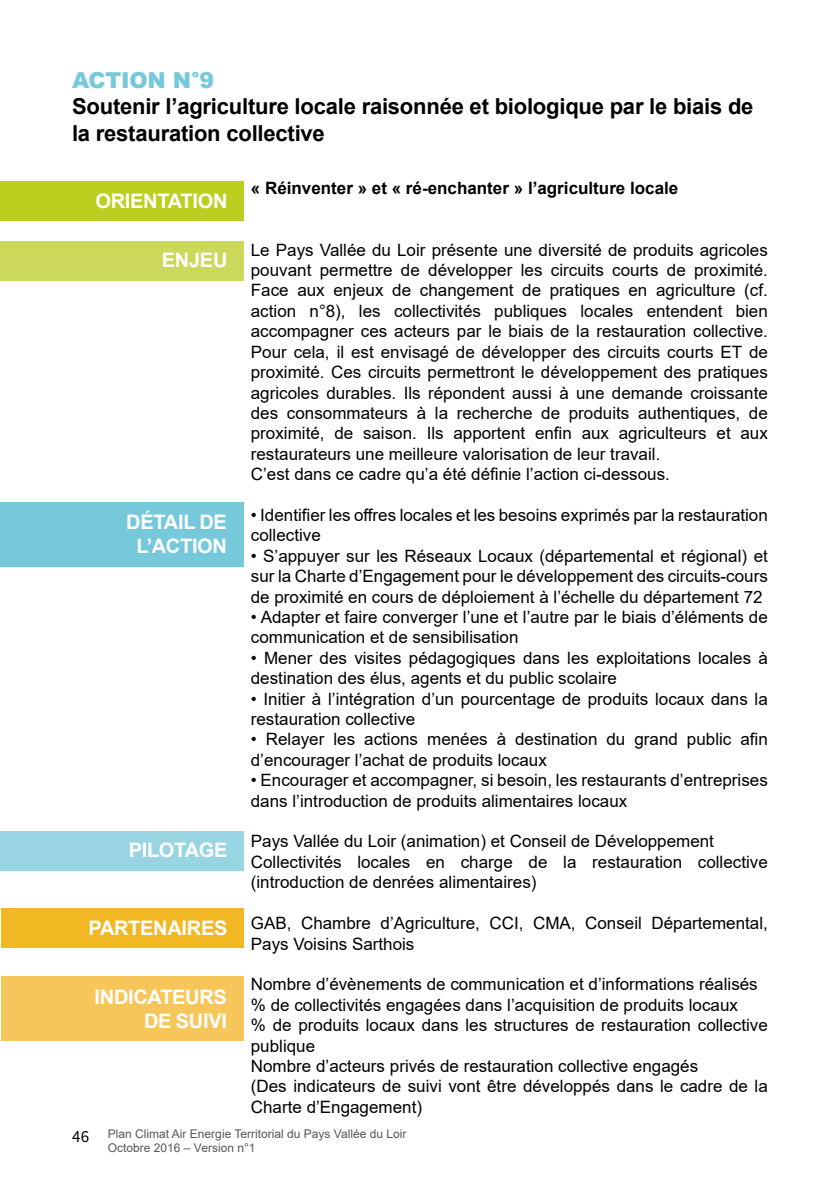
<style>
.page{position:relative;width:840px;height:1191px;background:#fff}
.page>*{position:absolute;margin:0;border:0;box-sizing:border-box;transform-origin:0 0}
.t1{font:700 22px/26.4px "Arial";letter-spacing:-.01em;color:#000}
.t2{font:900 22px "Arial";letter-spacing:-.01em;color:#75c9db}
.t3{font:700 20px/24px "Arial";letter-spacing:-.015em;color:#fff;text-align:center}
.t4{font:17px/20.4px "Arial";color:#000}
.t5{font:700 17px "Arial";color:#000}
.t6{font:12px/14.4px "Arial";color:#575756}
.s1{font-family:"Source Sans Pro";font-size:17px;color:#000}
</style>
<div class="page">
<div style="left:0;top:181px;width:244px;height:40px;background:#bccf21"></div>
<div style="left:0;top:241px;width:244px;height:40px;background:#cbd85a"></div>
<div style="left:0;top:831px;width:244px;height:39px;background:#98d4e2"></div>
<div style="left:1px;top:908px;width:243px;height:40px;background:#f2b824"></div>
<div style="left:0;top:502px;width:244px;height:65px;background:#75c9db"></div>
<div style="left:1px;top:976px;width:243px;height:65px;background:#f6c65b"></div>
<p class="t2" style="left:72px;top:64px;width:144px">ACTION N°9</p>
<p class="t1" style="left:72px;top:94px;width:682px">Soutenir l’agriculture locale raisonnée et biologique par le biais de la restauration collective</p>
<p class="t3" style="left:95px;top:189px;width:133px">ORIENTATION</p>
<p class="t3" style="left:162px;top:249px;width:67px">ENJEU</p>
<p class="t3" style="left:126px;top:510px;width:102px">DÉTAIL DE<br>L’ACTION</p>
<p class="t3" style="left:129px;top:838px;width:100px">PILOTAGE</p>
<p class="t3" style="left:88px;top:916px;width:140px">PARTENAIRES</p>
<p class="t3" style="left:95px;top:984px;width:134px;text-align:right">INDICATEURS<br>DE SUIVI</p>
<p class="t5" style="left:251px;top:176px;width:429px">« Réinventer » et « ré-enchanter » l’agriculture locale</p>
<p class="t4" style="left:251px;top:239px;width:518px">Le Pays Vallée du Loir présente une diversité de produits agricoles pouvant permettre de développer les circuits courts de proximité.<br>Face aux enjeux de changement de pratiques en agriculture (cf. action n°8), les collectivités publiques locales entendent bien accompagner ces acteurs par le biais de la restauration collective.<br>Pour cela, il est envisagé de développer des circuits courts ET de proximité. Ces circuits permettront le développement des pratiques agricoles durables. Ils répondent aussi à une demande croissante des consommateurs à la recherche de produits authentiques, de proximité, de saison. Ils apportent enfin aux agriculteurs et aux restaurateurs une meilleure valorisation de leur travail.<br>C’est dans ce cadre qu’a été définie l’action ci-dessous.</p>
<p class="t4" style="left:251px;top:504px;width:518px">• Identifier les offres locales et les besoins exprimés par la restauration collective</p>
<p class="t4" style="left:251px;top:545px;width:518px;text-align:justify">• S’appuyer sur les Réseaux Locaux (départemental et régional) et sur la Charte d’Engagement pour le développement des circuits-cours de proximité en cours de déploiement à l’échelle du département 72</p>
<p class="t4" style="left:251px;top:606px;width:518px">• Adapter et faire converger l’une et l’autre par le biais d’éléments de communication et de sensibilisation</p>
<p class="t4" style="left:251px;top:647px;width:518px">• Mener des visites pédagogiques dans les exploitations locales à destination des élus, agents et du public scolaire</p>
<p class="t4" style="left:251px;top:688px;width:518px">• Initier à l’intégration d’un pourcentage de produits locaux dans la restauration collective</p>
<p class="t4" style="left:251px;top:729px;width:518px">• Relayer les actions menées à destination du grand public afin d’encourager l’achat de produits locaux</p>
<p class="t4" style="left:251px;top:770px;width:518px">• Encourager et accompagner, si besoin, les restaurants d’entreprises dans l’introduction de produits alimentaires locaux</p>
<p class="t4" style="left:251px;top:831px;width:518px">Pays Vallée du Loir (animation) et Conseil de Développement<br>Collectivités locales en charge de la restauration collective (introduction de denrées alimentaires)</p>
<p class="t4" style="left:251px;top:912px;width:518px">GAB, Chambre d’Agriculture, CCI, CMA, Conseil Départemental,<br>Pays Voisins Sarthois</p>
<p class="t4" style="left:251px;top:974px;width:518px">Nombre d’évènements de communication et d’informations réalisés % de collectivités engagées dans l’acquisition de produits locaux<br>% de produits locaux dans les structures de restauration collective publique<br>Nombre d’acteurs privés de restauration collective engagés<br>(Des indicateurs de suivi vont être développés dans le cadre de la Charte d’Engagement)</p>
<p class="t6" style="left:108px;top:1126px;width:300px;text-indent:-36px"><span class="s1">46</span> Plan Climat Air Energie Territorial du Pays Vallée du Loir<br>Octobre 2016 – Version n°1</p>
</div>
